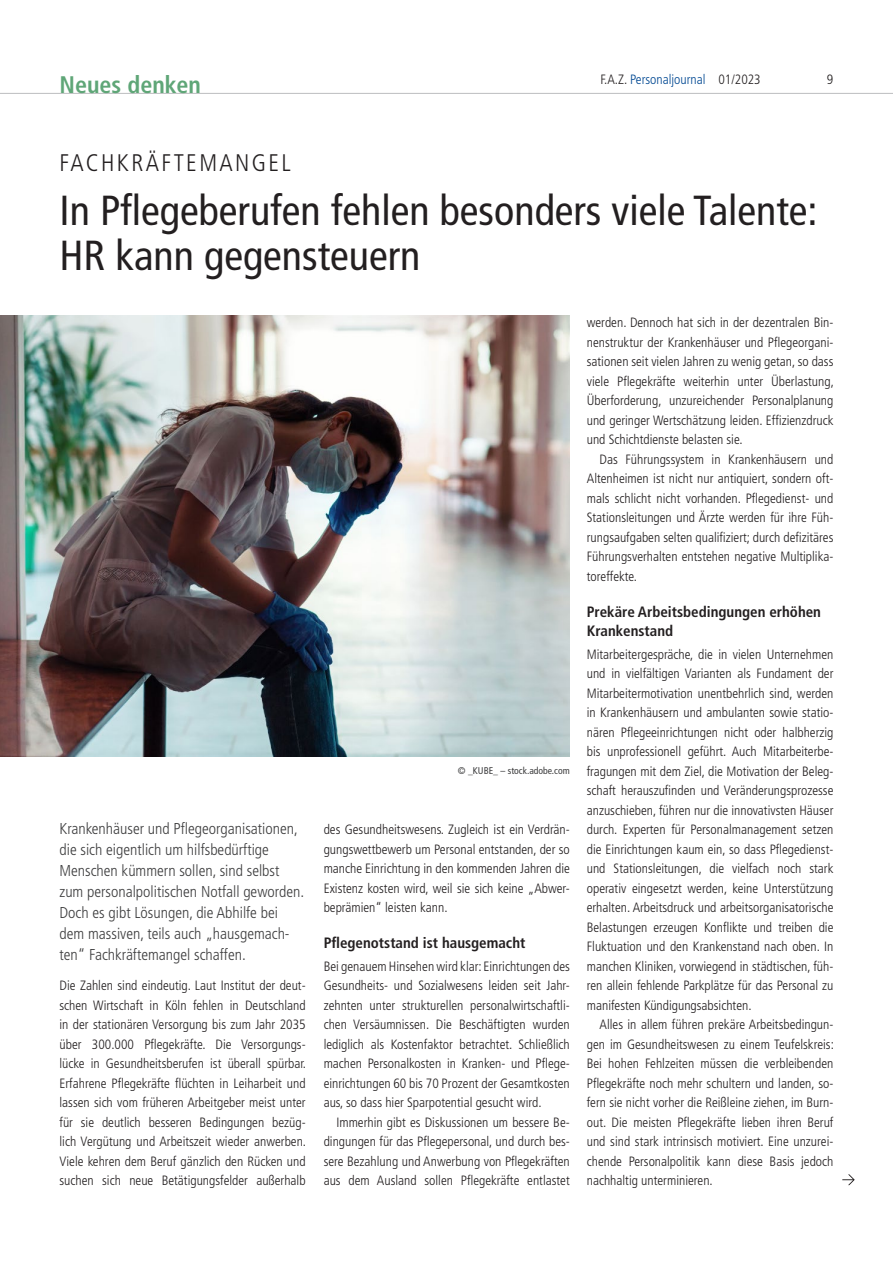
<style>
.page{position:relative;width:893px;height:1263px;background:#fff}
.page>*{position:absolute;margin:0;border:0;box-sizing:border-box;transform-origin:0 0}
.t1{font:condensed 42px/45px "Frutiger LT Std";color:#231f20}
.t2{font:300 condensed 24px "Frutiger LT Std";letter-spacing:.1em;color:#231f20}
.t3{font:700 condensed 24px "Frutiger LT Std";color:#5fa677}
.t4{font:300 condensed 15.75px/21px "Frutiger LT Std";color:#3e3e3f}
.t5{font:700 condensed 15px/19.5px "Frutiger LT Std";color:#231f20}
.t6{font:300 condensed 13.5px/19.5px "Frutiger LT Std";color:#231f20;text-align:justify}
.t7{font:300 condensed 13.5px "Frutiger LT Std";color:#014892}
.t8{font:condensed 9.75px "Frutiger LT Std";color:#3e3e3f}
.s1{color:#231f20}
</style>
<div class="page">
<hr style="left:0;top:93px;width:893px;height:1px;background:#bcbdc0">
<img style="left:0;top:315px;width:569px;height:441px">
<svg style="left:842px;top:1174px;width:13px;height:11px"></svg>
<h2 class="t3" style="left:60px;top:70px;width:143px">Neues denken</h2>
<p class="t7" style="left:600px;top:72px;width:162px"><span class="s1">F.A.Z.</span> Personaljournal <span class="s1">01/2023</span></p>
<p class="t6" style="left:827px;top:70px;width:8px">9</p>
<h2 class="t2" style="left:60px;top:149px;width:233px">FACHKRÄFTEMANGEL</h2>
<h1 class="t1" style="left:60px;top:188px;width:759px">In Pflegeberufen fehlen besonders viele Talente:<br>HR kann gegensteuern</h1>
<p class="t4" style="left:60px;top:818px;width:246px">Krankenhäuser und Pflegeorganisationen, die sich eigentlich um hilfsbedürftige Menschen kümmern sollen, sind selbst zum personalpolitischen Notfall geworden.<br>Doch es gibt Lösungen, die Abhilfe bei dem massiven, teils auch „hausgemach&shy;ten“ Fachkräftemangel schaffen.</p>
<p class="t6" style="left:60px;top:976px;width:248px">Die Zahlen sind eindeutig. Laut Institut der deut&shy;schen Wirtschaft in Köln fehlen in Deutschland in der stationären Versorgung bis zum Jahr 2035 über 300.000 Pflegekräfte. Die Versorgungs&shy;lücke in Gesundheitsberufen ist überall spürbar.<br>Erfahrene Pflegekräfte flüchten in Leiharbeit und lassen sich vom früheren Arbeitgeber meist unter für sie deutlich besseren Bedingungen bezüg&shy;lich Vergütung und Arbeitszeit wieder anwerben.<br>Viele kehren dem Beruf gänzlich den Rücken und suchen sich neue Betätigungsfelder außerhalb</p>
<p class="t8" style="left:458px;top:765px;width:113px">© _KUBE_ – stock.adobe.com</p>
<p class="t6" style="left:324px;top:820px;width:248px">des Gesundheitswesens. Zugleich ist ein Verdrän&shy;gungswettbewerb um Personal entstanden, der so manche Einrichtung in den kommenden Jahren die Existenz kosten wird, weil sie sich keine „Abwer&shy;beprämien“ leisten kann.</p>
<p class="t5" style="left:324px;top:933px;width:203px">Pflegenotstand ist hausgemacht</p>
<p class="t6" style="left:324px;top:956px;width:248px">Bei genauem Hinsehen wird klar: Einrichtungen des Gesundheits- und Sozialwesens leiden seit Jahr&shy;zehnten unter strukturellen personalwirtschaftli&shy;chen Versäumnissen. Die Beschäftigten wurden lediglich als Kostenfaktor betrachtet. Schließlich machen Personalkosten in Kranken- und Pflege&shy;einrichtungen 60 bis 70 Prozent der Gesamtkosten aus, so dass hier Sparpotential gesucht wird.</p>
<p class="t6" style="left:324px;top:1112px;width:248px;text-indent:13px">Immerhin gibt es Diskussionen um bessere Be&shy;dingungen für das Pflegepersonal, und durch bes&shy;sere Bezahlung und Anwerbung von Pflegekräften aus dem Ausland sollen Pflegekräfte entlastet</p>
<p class="t6" style="left:587px;top:313px;width:249px">werden. Dennoch hat sich in der dezentralen Bin&shy;nenstruktur der Krankenhäuser und Pflegeorgani&shy;sationen seit vielen Jahren zu wenig getan, so dass viele Pflegekräfte weiterhin unter Überlastung, Überforderung, unzureichender Personalplanung und geringer Wertschätzung leiden. Effizienzdruck und Schichtdienste belasten sie.</p>
<p class="t6" style="left:587px;top:449px;width:248px;text-indent:13px">Das Führungssystem in Krankenhäusern und Altenheimen ist nicht nur antiquiert, sondern oft&shy;mals schlicht nicht vorhanden. Pflegedienst- und Stationsleitungen und Ärzte werden für ihre Füh&shy;rungsaufgaben selten qualifiziert; durch defizitäres Führungsverhalten entstehen negative Multiplika&shy;toreffekte.</p>
<p class="t5" style="left:587px;top:602px;width:236px">Prekäre Arbeitsbedingungen erhöhen<br>Krankenstand</p>
<p class="t6" style="left:587px;top:644px;width:248px">Mitarbeitergespräche, die in vielen Unternehmen und in vielfältigen Varianten als Fundament der Mitarbeitermotivation unentbehrlich sind, werden in Krankenhäusern und ambulanten sowie statio&shy;nären Pflegeeinrichtungen nicht oder halbherzig bis unprofessionell geführt. Auch Mitarbeiterbe&shy;fragungen mit dem Ziel, die Motivation der Beleg&shy;schaft herauszufinden und Veränderungsprozesse anzuschieben, führen nur die innovativsten Häuser durch. Experten für Personalmanagement setzen die Einrichtungen kaum ein, so dass Pflegedienst&shy;und Stationsleitungen, die vielfach noch stark operativ eingesetzt werden, keine Unterstützung erhalten. Arbeitsdruck und arbeitsorganisatorische Belastungen erzeugen Konflikte und treiben die Fluktuation und den Krankenstand nach oben. In manchen Kliniken, vorwiegend in städtischen, füh&shy;ren allein fehlende Parkplätze für das Personal zu manifesten Kündigungsabsichten.</p>
<p class="t6" style="left:587px;top:1015px;width:249px;text-align:left;text-indent:13px">Alles in allem führen prekäre Arbeitsbedingun&shy;gen im Gesundheitswesen zu einem Teufelskreis:<br>Bei hohen Fehlzeiten müssen die verbleibenden Pflegekräfte noch mehr schultern und landen, so&shy;fern sie nicht vorher die Reißleine ziehen, im Burn&shy;out. Die meisten Pflegekräfte lieben ihren Beruf und sind stark intrinsisch motiviert. Eine unzurei&shy;chende Personalpolitik kann diese Basis jedoch nachhaltig unterminieren.</p>
</div>
